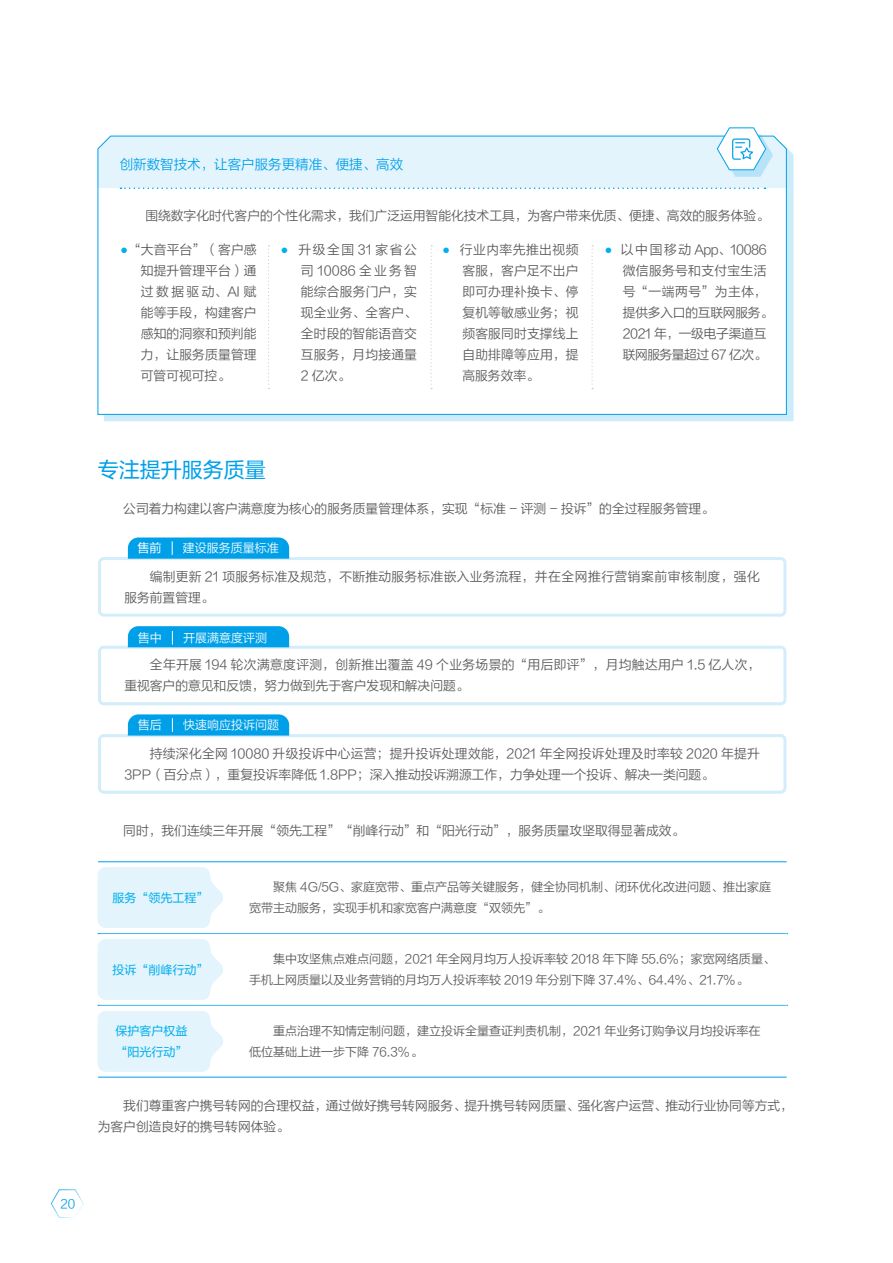
<style>
.page{position:relative;width:893px;height:1263px;background:#fff}
.page>*{position:absolute;margin:0;border:0;box-sizing:border-box;transform-origin:0 0}
.t1{font:21px "FZLTHK GBK1 0";color:#00a0e9}
.t2{font:13.5px "FZLTXIHK GBK1 0";color:#00a0e9}
.t3{font:12.75px/21px "FZLTXIHK GBK1 0";color:#595757;text-align:justify}
.t4{font:12.75px/21px "FZLTXIHK GBK1 0";letter-spacing:.03em;color:#595757}
.t5{font:12.75px/21px "FZLTXIHK GBK1 0";letter-spacing:-.02em;color:#595757}
.t6{font:12.75px/21px "FZLTXIHK GBK1 0";letter-spacing:.02em;color:#595757}
.t7{font:12px/21px "FZLTXIHK GBK1 0";color:#595757}
.t8{font:12px/21px "FZLTHK GBK1 0";color:#00afec}
.t9{font:12px "FZLTXIHK GBK1 0";color:#fff}
.t10{font:12px "FZLTXIHK GBK1 0";color:#00a0e9}
.t11{font:12px "FZLTHK GBK1 0";color:#fff}
.s1{font-size:7.5px;color:#00afec}
</style>
<div class="page">
<svg style="left:50px;top:1189px;width:34px;height:29px"></svg>
<div style="left:98px;top:734px;width:688px;height:60px;border:3px solid #d3edfb;border-radius:4px"></div>
<hr style="left:98px;top:861px;width:689px;height:1px;background:#00a0e9">
<hr style="left:98px;top:1077px;width:689px;height:1px;background:#00a0e9">
<svg style="left:98px;top:867px;width:690px;height:204px"></svg>
<div style="left:104px;top:142px;width:689px;height:279px;background:#cdecfa"></div>
<div style="left:97px;top:142px;width:690px;height:273px;background:#fff"></div>
<svg style="left:98px;top:127px;width:688px;height:62px;background:#e1f3fc"></svg>
<svg style="left:268px;top:245px;width:2px;height:144px"></svg>
<svg style="left:431px;top:245px;width:1px;height:144px"></svg>
<svg style="left:591px;top:245px;width:2px;height:144px"></svg>
<svg style="left:128px;top:714px;width:161px;height:21px;background:#09a3e9"></svg>
<div style="left:98px;top:557px;width:688px;height:60px;border:3px solid #d3edfb;border-radius:4px"></div>
<div style="left:98px;top:646px;width:688px;height:59px;border:3px solid #d3edfb;border-radius:4px"></div>
<svg style="left:128px;top:537px;width:161px;height:22px;background:#0da4ea"></svg>
<svg style="left:128px;top:626px;width:161px;height:21px;background:#06a2e9"></svg>
<p class="t2" style="left:120px;top:157px;width:285px">创新数智技术，让客户服务更精准、便捷、高效</p>
<p class="t3" style="left:145px;top:206px;width:625px">围绕数字化时代客户的个性化需求，我们广泛运用智能化技术工具，为客户带来优质、便捷、高效的服务体验。</p>
<p class="t3" style="left:141px;top:240px;width:117px;text-indent:-20px"><span class="s1">●</span>“大音平台”（客户感知提升管理平台）通过数据驱动、AI赋能等手段，构建客户感知的洞察和预判能力，让服务质量管理可管可视可控。</p>
<p class="t3" style="left:301px;top:240px;width:118px;text-indent:-20px"><span class="s1">●</span> 升级全国 31 家省公司 10086 全业务智能综合服务门户，实现全业务、全客户、全时段的智能语音交互服务，月均接通量2 亿次。</p>
<p class="t3" style="left:462px;top:240px;width:118px;text-indent:-20px"><span class="s1">●</span> 行业内率先推出视频客服，客户足不出户即可办理补换卡、停复机等敏感业务；视频客服同时支撑线上自助排障等应用，提高服务效率。</p>
<p class="t5" style="left:623px;top:240px;width:151px;text-indent:-18px"><span class="s1">●</span> 以中国移动 App、10086微信服务号和支付宝生活号“一端两号”为主体，提供多入口的互联网服务。<br>2021 年，一级电子渠道互联网服务量超过 67 亿次。</p>
<h1 class="t1" style="left:98px;top:458px;width:170px">专注提升服务质量</h1>
<p class="t3" style="left:123px;top:498px;width:592px">公司着力构建以客户满意度为核心的服务质量管理体系，实现“标准 - 评测 - 投诉”的全过程服务管理。</p>
<p class="t11" style="left:138px;top:541px;width:25px">售前</p>
<p class="t9" style="left:183px;top:541px;width:98px">建设服务质量标准</p>
<p class="t6" style="left:124px;top:566px;width:637px;text-indent:26px">编制更新 21 项服务标准及规范，不断推动服务标准嵌入业务流程，并在全网推行营销案前审核制度，强化服务前置管理。</p>
<p class="t9" style="left:138px;top:631px;width:25px">售中</p>
<p class="t9" style="left:183px;top:631px;width:85px">开展满意度评测</p>
<p class="t4" style="left:124px;top:655px;width:637px;text-indent:26px">全年开展 194 轮次满意度评测，创新推出覆盖 49 个业务场景的“用后即评”，月均触达用户 1.5 亿人次，重视客户的意见和反馈，努力做到先于客户发现和解决问题。</p>
<p class="t9" style="left:138px;top:718px;width:25px">售后</p>
<p class="t9" style="left:183px;top:718px;width:97px">快速响应投诉问题</p>
<p class="t3" style="left:124px;top:743px;width:637px;text-indent:26px">持续深化全网 10080 升级投诉中心运营；提升投诉处理效能，2021 年全网投诉处理及时率较 2020 年提升<br>3PP（百分点），重复投诉率降低 1.8PP；深入推动投诉溯源工作，力争处理一个投诉、解决一类问题。</p>
<p class="t3" style="left:123px;top:820px;width:563px">同时，我们连续三年开展“领先工程”“削峰行动”和“阳光行动”，服务质量攻坚取得显著成效。</p>
<p class="t8" style="left:112px;top:887px;width:97px">服务“领先工程”</p>
<p class="t8" style="left:112px;top:959px;width:97px">投诉“削峰行动”</p>
<p class="t8" style="left:116px;top:1021px;width:73px">保护客户权益“阳光行动”</p>
<p class="t7" style="left:249px;top:877px;width:523px;text-indent:24px">聚焦 4G/5G、家庭宽带、重点产品等关键服务，健全协同机制、闭环优化改进问题、推出家庭宽带主动服务，实现手机和家宽客户满意度“双领先”。</p>
<p class="t7" style="left:249px;top:949px;width:527px;text-indent:24px">集中攻坚焦点难点问题，2021 年全网月均万人投诉率较 2018 年下降 55.6%；家宽网络质量、手机上网质量以及业务营销的月均万人投诉率较 2019 年分别下降 37.4%、64.4%、21.7%。</p>
<p class="t7" style="left:249px;top:1021px;width:513px;text-indent:24px">重点治理不知情定制问题，建立投诉全量查证判责机制，2021 年业务订购争议月均投诉率在低位基础上进一步下降 76.3%。</p>
<p class="t3" style="left:98px;top:1096px;width:697px;text-indent:26px">我们尊重客户携号转网的合理权益，通过做好携号转网服务、提升携号转网质量、强化客户运营、推动行业协同等方式，为客户创造良好的携号转网体验。</p>
<p class="t10" style="left:61px;top:1197px;width:16px">20</p>
</div>
